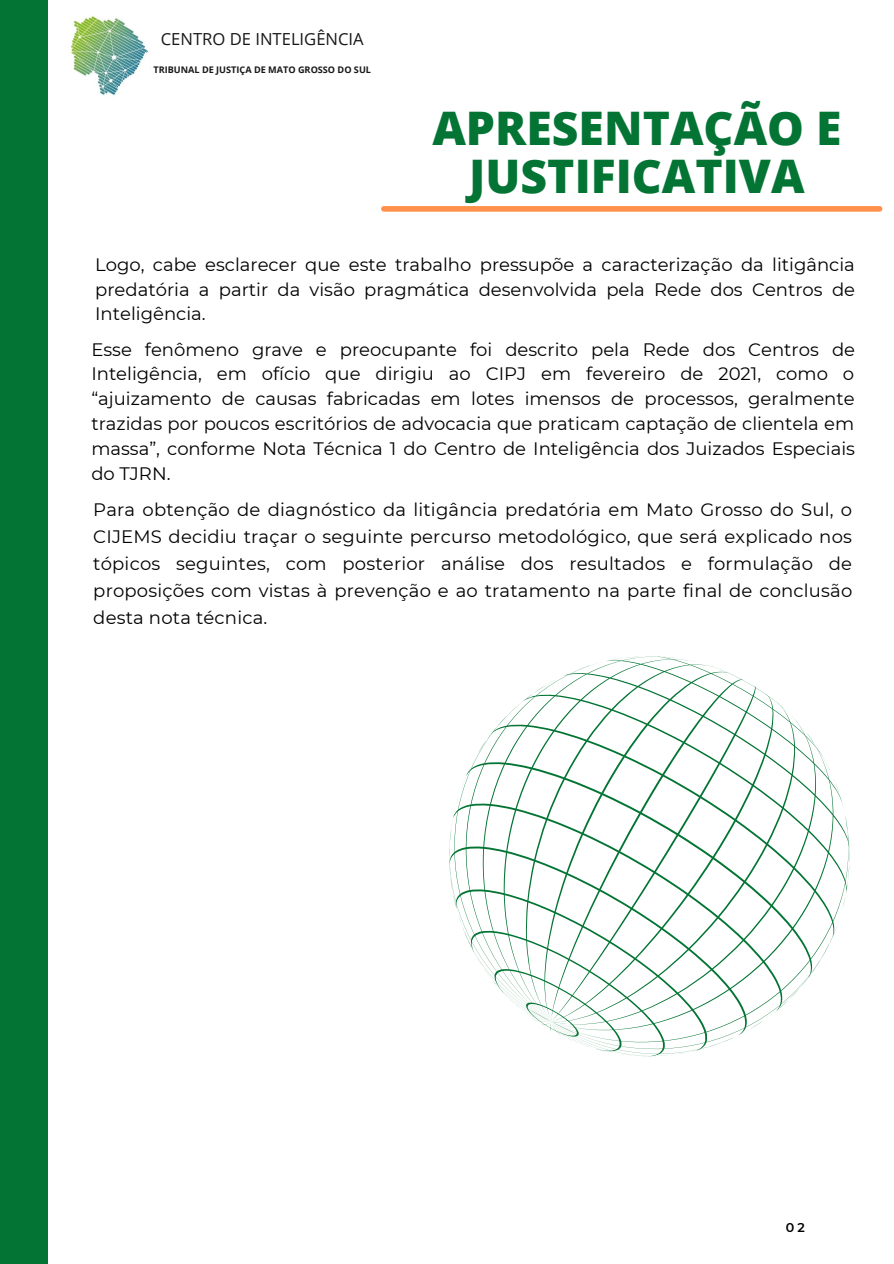
<style>
.page{position:relative;width:894px;height:1264px;background:#fff}
.page>*{position:absolute;margin:0;border:0;box-sizing:border-box;transform-origin:0 0}
.t1{font:800 46.2px/48.4px "Open Sans";color:#037433;text-align:center}
.t2{font:18px/24.8px "Montserrat";color:#000;text-align:justify}
.t3{font:16.65px "Open Sans";color:#181818}
.t4{font:600 12.75px "Montserrat";color:#000}
.t5{font:700 9.15px "Open Sans";color:#181818}
</style>
<div class="page">
<div style="left:0;top:0;width:48px;height:1263px;background:#037433"></div>
<img style="left:70px;top:16px;width:79px;height:80px">
<div style="left:384px;top:206px;width:495px;height:6px;background:#ff914d"></div>
<svg style="left:449px;top:656px;width:400px;height:400px"></svg>
<svg style="left:727px;top:672px;width:6px;height:3px"></svg>
<svg style="left:678px;top:658px;width:30px;height:8px"></svg>
<svg style="left:469px;top:740px;width:17px;height:29px"></svg>
<svg style="left:533px;top:680px;width:22px;height:13px"></svg>
<svg style="left:572px;top:656px;width:69px;height:16px"></svg>
<svg style="left:467px;top:940px;width:16px;height:27px"></svg>
<svg style="left:449px;top:861px;width:7px;height:46px"></svg>
<svg style="left:612px;top:1052px;width:22px;height:3px"></svg>
<svg style="left:551px;top:1021px;width:16px;height:2px"></svg>
<svg style="left:791px;top:715px;width:24px;height:30px"></svg>
<p class="t3" style="left:161px;top:27px;width:204px">CENTRO DE INTELIGÊNCIA</p>
<p class="t5" style="left:153px;top:63px;width:219px">TRIBUNAL DE JUSTIÇA DE MATO GROSSO DO SUL</p>
<h1 class="t1" style="left:432px;top:102px;width:410px">APRESENTAÇÃO E<br>JUSTIFICATIVA</h1>
<p class="t2" style="left:95px;top:252px;width:761px">Logo, cabe esclarecer que este trabalho pressupõe a caracterização da litigância predatória a partir da visão pragmática desenvolvida pela Rede dos Centros de Inteligência.</p>
<p class="t2" style="left:91px;top:337px;width:765px">Esse fenômeno grave e preocupante foi descrito pela Rede dos Centros de Inteligência, em ofício que dirigiu ao CIPJ em fevereiro de 2021, como o “ajuizamento de causas fabricadas em lotes imensos de processos, geralmente trazidas por poucos escritórios de advocacia que praticam captação de clientela em massa”, conforme Nota Técnica 1 do Centro de Inteligência dos Juizados Especiais do TJRN.</p>
<p class="t2" style="left:93px;top:496px;width:760px;line-height:27px">Para obtenção de diagnóstico da litigância predatória em Mato Grosso do Sul, o CIJEMS decidiu traçar o seguinte percurso metodológico, que será explicado nos tópicos seguintes, com posterior análise dos resultados e formulação de proposições com vistas à prevenção e ao tratamento na parte final de conclusão desta nota técnica.</p>
<p class="t4" style="left:785px;top:1219px;width:21px">02</p>
</div>
